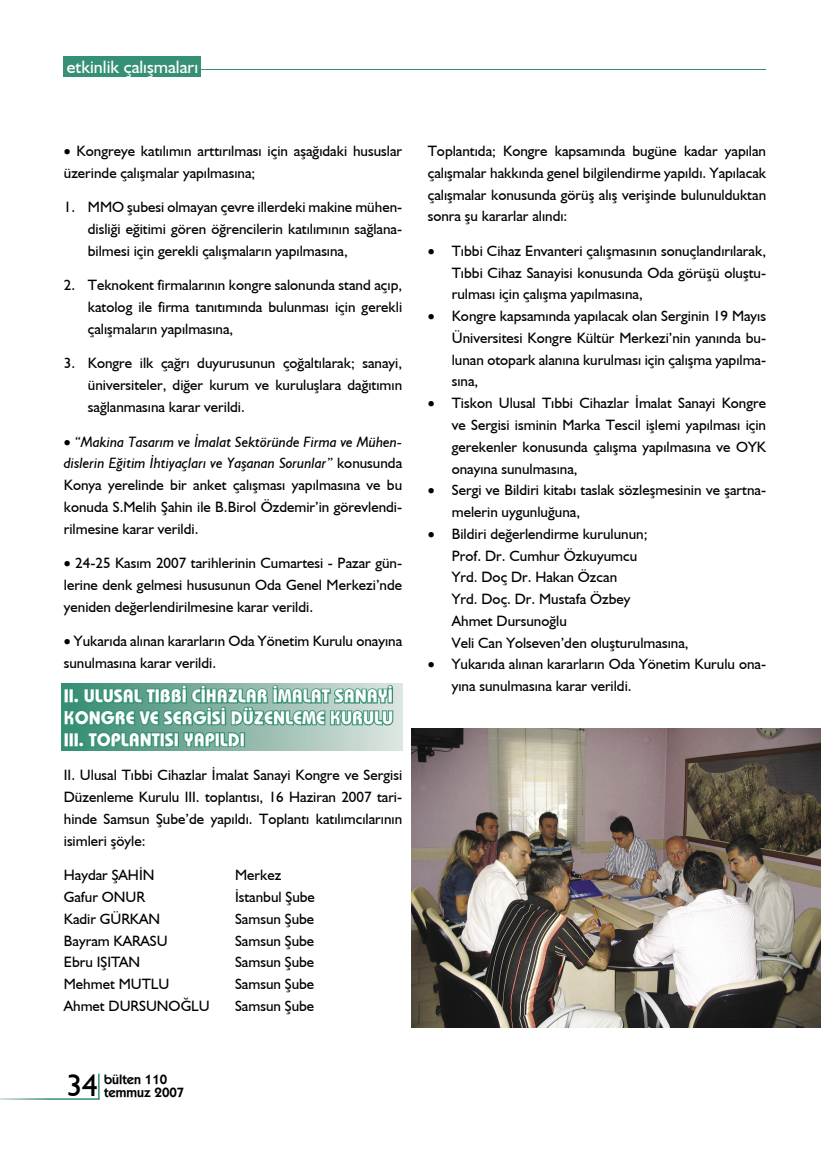
<style>
.page{position:relative;width:830px;height:1170px;background:#fff}
.page>*{position:absolute;margin:0;border:0;box-sizing:border-box;transform-origin:0 0}
.t1{font:31.5px "Humanist 521 BT";color:#000}
.t2{font:700 18px/21.8px "TR Bahamas";color:#fff;text-align:justify}
.t3{font:18px "Humanist 521 BT";color:#fff}
.t4{font:15px/21.8px "Humanist 521 BT";color:#000;text-align:justify}
.t5{font:600 13.5px/13.5px "Kabel IT Cby BT";color:#000}
.s1{font-style:italic}
</style>
<div class="page">
<svg style="left:98px;top:1073px;width:1px;height:25px"></svg>
<hr style="left:191px;top:69px;width:574px;height:1px;background:#348f73">
<div style="left:64px;top:56px;width:137px;height:21px;background:#359076"></div>
<div style="left:61px;top:684px;width:341px;height:66px;background:#dce6e1"></div>
<svg style="left:62px;top:683px;width:333px;height:68px;background:#67a792"></svg>
<div style="left:239px;top:732px;width:6px;height:15px;border:2px solid #348f73"></div>
<img style="left:411px;top:728px;width:409px;height:299px">
<p class="t3" style="left:67px;top:56px;width:133px">etkinlik çalışmaları</p>
<p class="t4" style="left:64px;top:140px;width:340px">• Kongreye katılımın arttırılması için aşağıdaki hususlar üzerinde çalışmalar yapılmasına;</p>
<p class="t4" style="left:88px;top:196px;width:316px;text-indent:-24px">1. MMO şubesi olmayan çevre illerdeki makine mühen&shy;disliği eğitimi gören öğrencilerin katılımının sağlana&shy;bilmesi için gerekli çalışmaların yapılmasına,</p>
<p class="t4" style="left:88px;top:274px;width:316px;text-indent:-24px">2. Teknokent firmalarının kongre salonunda stand açıp, katolog ile firma tanıtımında bulunması için gerekli çalışmaların yapılmasına,</p>
<p class="t4" style="left:88px;top:352px;width:316px;text-indent:-24px">3. Kongre ilk çağrı duyurusunun çoğaltılarak; sanayi, üniversiteler, diğer kurum ve kuruluşlara dağıtımın sağlanmasına karar verildi.</p>
<p class="t4" style="left:64px;top:430px;width:340px">• <span class="s1">“Makina Tasarım ve İmalat Sektöründe Firma ve Mühen&shy;dislerin Eğitim İhtiyaçları ve Yaşanan Sorunlar”</span> konusunda Konya yerelinde bir anket çalışması yapılmasına ve bu konuda S.Melih Şahin ile B.Birol Özdemir’in görevlendi&shy;rilmesine karar verildi.</p>
<p class="t4" style="left:64px;top:551px;width:340px">• 24-25 Kasım 2007 tarihlerinin Cumartesi - Pazar gün&shy;lerine denk gelmesi hususunun Oda Genel Merkezi’nde yeniden değerlendirilmesine karar verildi.</p>
<p class="t4" style="left:64px;top:629px;width:340px">• Yukarıda alınan kararların Oda Yönetim Kurulu onayına sunulmasına karar verildi.</p>
<p class="t2" style="left:64px;top:684px;width:330px">II. ULUSAL TIBBİ CİHAZLAR İMALAT SANAYİ KONGRE VE SERGİSİ DÜZENLEME KURULU III. TOPLANTISI YAPILDI</p>
<p class="t4" style="left:64px;top:764px;width:340px">II. Ulusal Tıbbi Cihazlar İmalat Sanayi Kongre ve Sergisi Düzenleme Kurulu III. toplantısı, 16 Haziran 2007 tari&shy;hinde Samsun Şube’de yapıldı. Toplantı katılımcılarının isimleri şöyle:</p>
<p class="t4" style="left:64px;top:863px;width:92px">Haydar ŞAHİN</p>
<p class="t4" style="left:235px;top:863px;width:48px">Merkez</p>
<p class="t4" style="left:64px;top:885px;width:83px">Gafur ONUR</p>
<p class="t4" style="left:235px;top:885px;width:81px">İstanbul Şube</p>
<p class="t4" style="left:64px;top:907px;width:98px">Kadir GÜRKAN</p>
<p class="t4" style="left:235px;top:907px;width:81px">Samsun Şube</p>
<p class="t4" style="left:64px;top:929px;width:105px">Bayram KARASU</p>
<p class="t4" style="left:235px;top:929px;width:81px">Samsun Şube</p>
<p class="t4" style="left:64px;top:950px;width:78px">Ebru IŞITAN</p>
<p class="t4" style="left:235px;top:950px;width:81px">Samsun Şube</p>
<p class="t4" style="left:64px;top:972px;width:107px">Mehmet MUTLU</p>
<p class="t4" style="left:235px;top:972px;width:81px">Samsun Şube</p>
<p class="t4" style="left:64px;top:994px;width:147px">Ahmet DURSUNOĞLU</p>
<p class="t4" style="left:235px;top:994px;width:81px">Samsun Şube</p>
<h1 class="t1" style="left:66px;top:1065px;width:33px">34</h1>
<p class="t5" style="left:104px;top:1071px;width:82px">bülten 110 temmuz 2007</p>
<p class="t4" style="left:427px;top:140px;width:340px">Toplantıda; Kongre kapsamında bugüne kadar yapılan çalışmalar hakkında genel bilgilendirme yapıldı. Yapılacak çalışmalar konusunda görüş alış verişinde bulunulduktan sonra şu kararlar alındı:</p>
<p class="t4" style="left:451px;top:239px;width:316px;text-indent:-24px">• Tıbbi Cihaz Envanteri çalışmasının sonuçlandırılarak, Tıbbi Cihaz Sanayisi konusunda Oda görüşü oluştu&shy;rulması için çalışma yapılmasına,</p>
<p class="t4" style="left:451px;top:305px;width:316px;text-indent:-24px">• Kongre kapsamında yapılacak olan Serginin 19 Mayıs Üniversitesi Kongre Kültür Merkezi’nin yanında bu&shy;lunan otopark alanına kurulması için çalışma yapılma&shy;sına,</p>
<p class="t4" style="left:451px;top:392px;width:316px;text-indent:-24px">• Tiskon Ulusal Tıbbi Cihazlar İmalat Sanayi Kongre ve Sergisi isminin Marka Tescil işlemi yapılması için gerekenler konusunda çalışma yapılmasına ve OYK onayına sunulmasına,</p>
<p class="t4" style="left:451px;top:479px;width:316px;text-indent:-24px">• Sergi ve Bildiri kitabı taslak sözleşmesinin ve şartna&shy;melerin uygunluğuna,</p>
<p class="t4" style="left:451px;top:522px;width:238px;text-align:left;text-indent:-24px">• Bildiri değerlendirme kurulunun;<br>Prof. Dr. Cumhur Özkuyumcu<br>Yrd. Doç Dr. Hakan Özcan<br>Yrd. Doç. Dr. Mustafa Özbey<br>Ahmet Dursunoğlu<br>Veli Can Yolseven’den oluşturulmasına,</p>
<p class="t4" style="left:451px;top:653px;width:316px;text-indent:-24px">• Yukarıda alınan kararların Oda Yönetim Kurulu ona&shy;yına sunulmasına karar verildi.</p>
</div>
